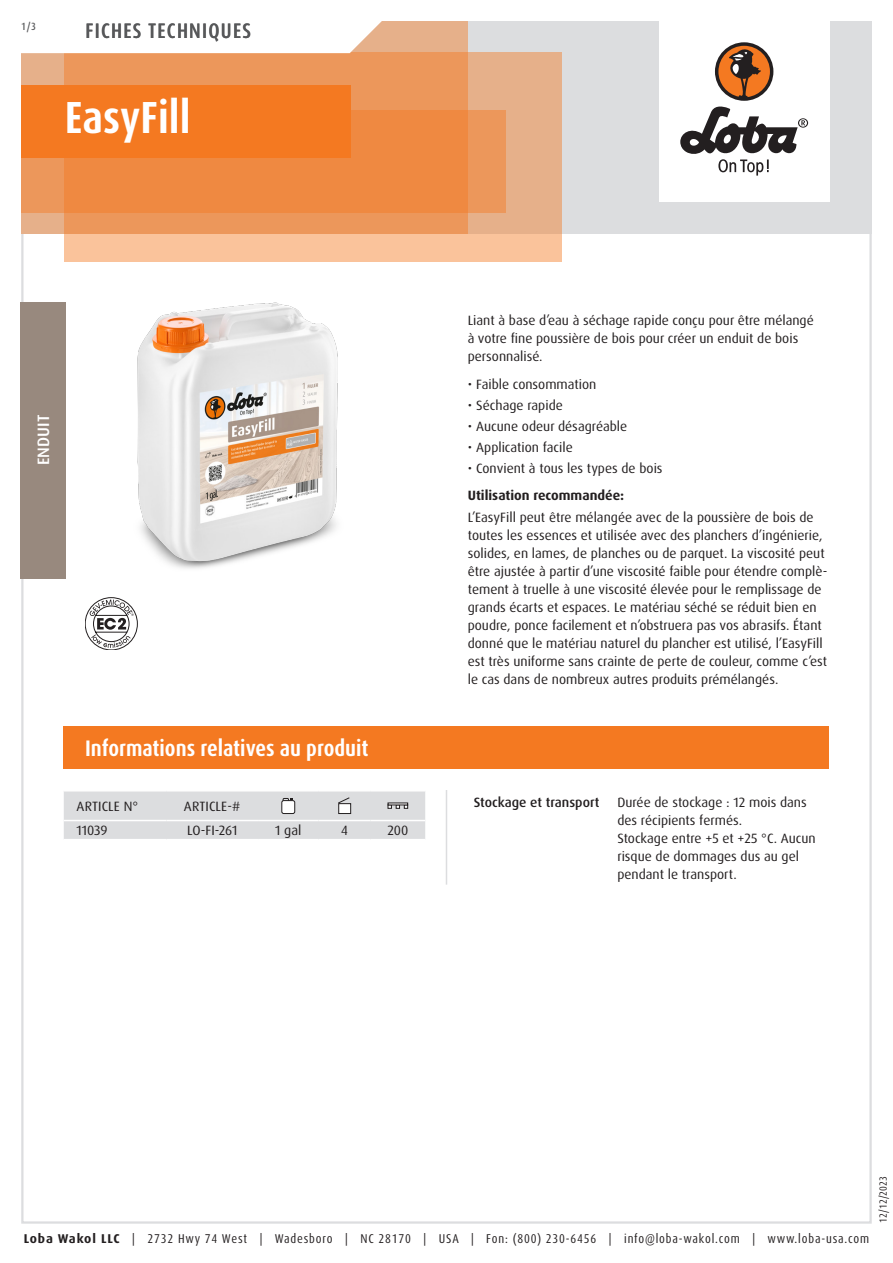
<style>
.page{position:relative;width:893px;height:1263px;background:#fff}
.page>*{position:absolute;margin:0;border:0;box-sizing:border-box;transform-origin:0 0}
.Produktname_weiss{font:700 condensed 45px "Dax Pro";color:#fff}
.Abschnitt{font:700 condensed 22.5px "Dax Pro";color:#fff}
.TI{font:500 condensed 21px "Dax Pro";letter-spacing:.06em;color:#57585a}
.Produktart_Vorbereitung{font:500 16.5px "Dax Pro";letter-spacing:.01em;color:#fff}
.Text{font:13.5px/18px "Dax Pro";color:#231f20}
.Text_ohne_Silbentrennung{font:13.5px/18px "Dax Pro";color:#231f20}
.Text_Bold{font:700 13.5px "Dax Pro";color:#231f20}
.Text_Medium{font:500 13.5px "Dax Pro";color:#231f20}
.Text_zentriert{font:13.5px "Dax Pro";letter-spacing:-.005em;color:#231f20}
.Text_Großbuchstaben{font:13.5px "Dax Pro";letter-spacing:.01em;color:#231f20}
.Text_Großbuchstaben_zentriert{font:13.5px "Dax Pro";letter-spacing:.01em;color:#231f20}
.t1{font:condensed 12.75px "Dax Pro";letter-spacing:.065em;color:#231f20}
.t2{font:condensed 10.5px "Dax Pro";color:#231f20}
.t3{font:500 condensed 10.5px "Dax Pro";color:#57585a}
.s1{font-weight:700;font-stretch:normal}
</style>
<div class="page">
<hr style="left:446px;top:790px;width:1px;height:95px;background:#dcdddf">
<svg style="left:64px;top:791px;width:361px;height:48px"></svg>
<div style="left:64px;top:726px;width:765px;height:43px;background:#f47921"></div>
<svg style="left:85px;top:597px;width:53px;height:53px"></svg>
<img style="left:137px;top:302px;width:201px;height:267px">
<div style="left:20px;top:302px;width:46px;height:276px;background:#98897e"></div>
<div style="left:21px;top:21px;width:851px;height:213px;background:#dcdddf"></div>
<div style="left:659px;top:0;width:170px;height:202px;background:#fff"></div>
<svg style="left:680px;top:106px;width:128px;height:70px"></svg>
<div style="left:715px;top:42px;width:58px;height:59px;background:#231f20;border-radius:50%"></div>
<svg style="left:718px;top:45px;width:52px;height:52px"></svg>
<div style="left:64px;top:52px;width:497px;height:209px;background:linear-gradient(to right,#fec79f,#efb992)"></div>
<div style="left:21px;top:111px;width:485px;height:102px;background:#ec975b"></div>
<svg style="left:21px;top:21px;width:447px;height:213px"></svg>
<svg style="left:21px;top:21px;width:411px;height:34px"></svg>
<div style="left:21px;top:85px;width:330px;height:72px;background:#f47921"></div>
<p class="t3" style="left:21px;top:19px;width:16px">1/3</p>
<p class="TI" style="left:86px;top:17px;width:167px">FICHES TECHNIQUES</p>
<p class="Produktname_weiss" style="left:65px;top:89px;width:127px">EasyFill</p>
<p class="Produktart_Vorbereitung" style="left:33px;top:465px;width:52px;rotate:-90deg">ENDUIT</p>
<p class="Abschnitt" style="left:85px;top:734px;width:285px">Informations relatives au produit</p>
<p class="Text_Großbuchstaben" style="left:77px;top:797px;width:63px">ARTICLE N°</p>
<p class="Text_Großbuchstaben_zentriert" style="left:184px;top:797px;width:58px">ARTICLE-#</p>
<p class="Text" style="left:77px;top:822px;width:33px">11039</p>
<p class="Text_zentriert" style="left:187px;top:822px;width:52px">LO-FI-261</p>
<p class="Text_zentriert" style="left:275px;top:822px;width:28px">1 gal</p>
<p class="Text_zentriert" style="left:341px;top:822px;width:8px">4</p>
<p class="Text_zentriert" style="left:387px;top:822px;width:22px">200</p>
<p class="Text" style="left:468px;top:312px;width:348px">Liant à base d’eau à séchage rapide conçu pour être mélangé à votre fine poussière de bois pour créer un enduit de bois personnalisé.</p>
<p class="Text" style="left:468px;top:375px;width:130px">• Faible consommation</p>
<p class="Text" style="left:468px;top:396px;width:97px">• Séchage rapide</p>
<p class="Text" style="left:468px;top:417px;width:161px">• Aucune odeur désagréable</p>
<p class="Text" style="left:468px;top:438px;width:107px">• Application facile</p>
<p class="Text" style="left:468px;top:459px;width:196px">• Convient à tous les types de bois</p>
<p class="Text_Bold" style="left:468px;top:487px;width:158px">Utilisation recommandée:</p>
<p class="Text" style="left:468px;top:508px;width:361px">L’EasyFill peut être mélangée avec de la poussière de bois de toutes les essences et utilisée avec des planchers d’ingénierie, solides, en lames, de planches ou de parquet. La viscosité peut être ajustée à partir d’une viscosité faible pour étendre complè&shy;tement à truelle à une viscosité élevée pour le remplissage de grands écarts et espaces. Le matériau séché se réduit bien en poudre, ponce facilement et n’obstruera pas vos abrasifs. Étant donné que le matériau naturel du plancher est utilisé, l’EasyFill est très uniforme sans crainte de perte de couleur, comme c’est le cas dans de nombreux autres produits prémélangés.</p>
<p class="Text_Medium" style="left:474px;top:793px;width:127px">Stockage et transport</p>
<p class="Text_ohne_Silbentrennung" style="left:617px;top:793px;width:191px">Durée de stockage : 12 mois dans des récipients fermés.</p>
<p class="Text_ohne_Silbentrennung" style="left:617px;top:829px;width:200px">Stockage entre +5 et +25 °C. Aucun risque de dommages dus au gel pendant le transport.</p>
<p class="t1" style="left:24px;top:1230px;width:847px"><span class="s1">Loba Wakol LLC</span> | 2732 Hwy 74 West | Wadesboro | NC 28170 | USA | Fon: (800) 230-6456 | info@loba-wakol.com | www.loba-usa.com</p>
<p class="t2" style="left:876px;top:1222px;width:48px;rotate:-90deg">12/12/2023</p>
</div>
